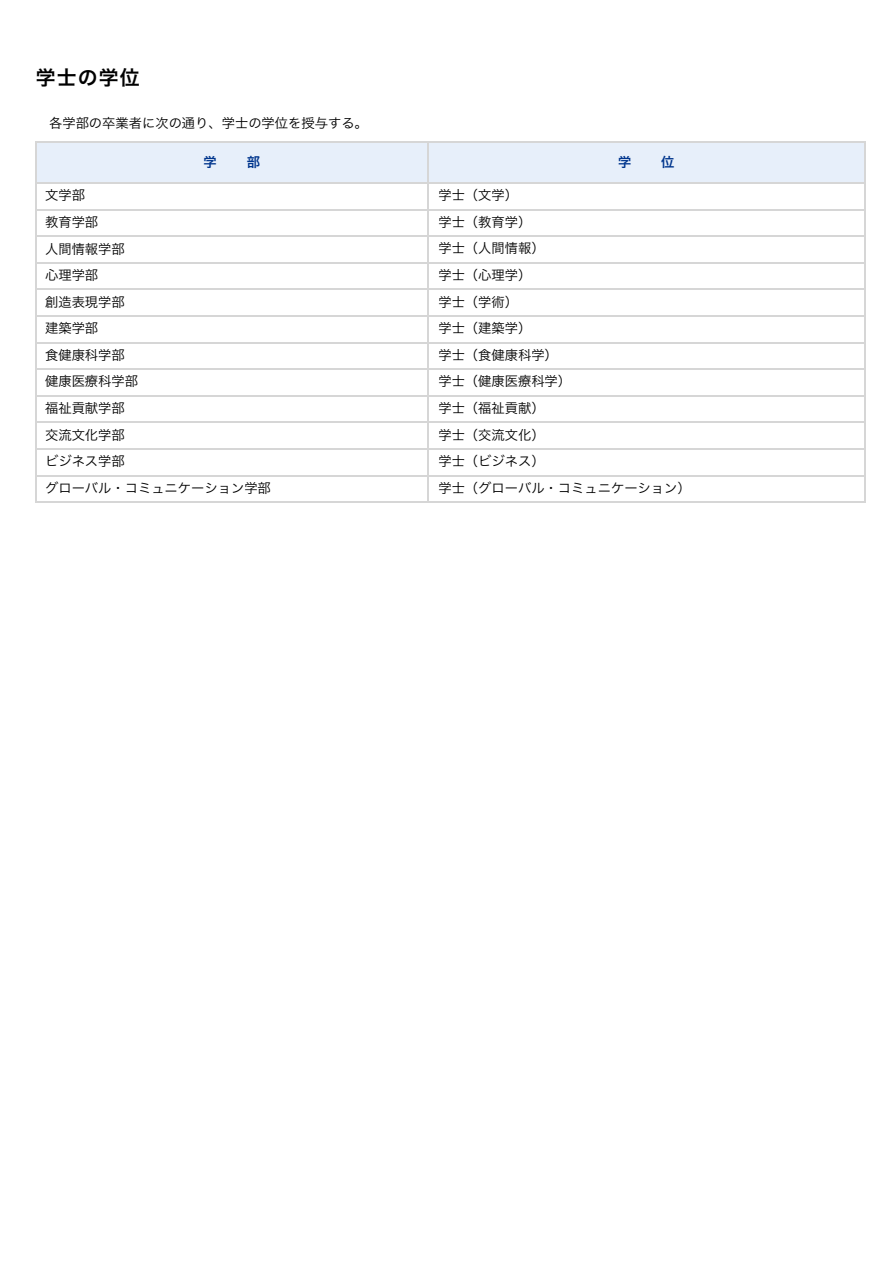
<style>
.page{position:relative;width:893px;height:1263px;background:#fff}
.page>*{position:absolute;margin:0;border:0;box-sizing:border-box;transform-origin:0 0}
.t1{font:19.95px "Hira Kaku Pro W6";letter-spacing:.055em;color:#000}
.t2{font:13.2px/26.5px "Hira Kaku Pro W3";color:#000}
.t3{font:13.2px "Hira Kaku Pro W6";color:#00358d}
</style>
<div class="page">
<div style="left:36px;top:142px;width:391px;height:41px;background:#e7effa"></div>
<div style="left:427px;top:142px;width:437px;height:41px;background:#e7effa"></div>
<hr style="left:427px;top:448px;width:438px;height:1px;background:#d6d6d6">
<hr style="left:864px;top:422px;width:2px;height:80px;background:#d6d6d6">
<hr style="left:36px;top:448px;width:393px;height:1px;background:#d6d6d6">
<hr style="left:36px;top:422px;width:1px;height:81px;background:#d6d6d6">
<hr style="left:427px;top:422px;width:2px;height:80px;background:#d6d6d6">
<hr style="left:427px;top:422px;width:438px;height:1px;background:#d6d6d6">
<hr style="left:864px;top:395px;width:2px;height:28px;background:#d6d6d6">
<hr style="left:36px;top:422px;width:393px;height:1px;background:#d6d6d6">
<hr style="left:427px;top:395px;width:2px;height:28px;background:#d6d6d6">
<hr style="left:427px;top:395px;width:438px;height:1px;background:#d6d6d6">
<hr style="left:864px;top:369px;width:2px;height:27px;background:#d6d6d6">
<hr style="left:36px;top:395px;width:393px;height:1px;background:#d6d6d6">
<hr style="left:427px;top:369px;width:2px;height:27px;background:#d6d6d6">
<hr style="left:427px;top:369px;width:438px;height:1px;background:#d6d6d6">
<hr style="left:864px;top:342px;width:2px;height:28px;background:#d6d6d6">
<hr style="left:36px;top:369px;width:393px;height:1px;background:#d6d6d6">
<hr style="left:427px;top:502px;width:438px;height:1px;background:#d6d6d6">
<hr style="left:36px;top:502px;width:393px;height:1px;background:#d6d6d6">
<hr style="left:427px;top:475px;width:438px;height:1px;background:#d6d6d6">
<hr style="left:36px;top:475px;width:393px;height:1px;background:#d6d6d6">
<hr style="left:427px;top:342px;width:2px;height:28px;background:#d6d6d6">
<hr style="left:427px;top:342px;width:438px;height:1px;background:#d6d6d6">
<hr style="left:36px;top:342px;width:393px;height:1px;background:#d6d6d6">
<hr style="left:427px;top:289px;width:438px;height:1px;background:#d6d6d6">
<hr style="left:864px;top:262px;width:2px;height:28px;background:#d6d6d6">
<hr style="left:36px;top:289px;width:393px;height:1px;background:#d6d6d6">
<hr style="left:427px;top:262px;width:2px;height:28px;background:#d6d6d6">
<hr style="left:427px;top:262px;width:438px;height:1px;background:#d6d6d6">
<hr style="left:864px;top:236px;width:2px;height:27px;background:#d6d6d6">
<hr style="left:36px;top:262px;width:393px;height:1px;background:#d6d6d6">
<hr style="left:427px;top:236px;width:2px;height:27px;background:#d6d6d6">
<hr style="left:427px;top:236px;width:438px;height:1px;background:#d6d6d6">
<hr style="left:864px;top:209px;width:2px;height:28px;background:#d6d6d6">
<hr style="left:36px;top:236px;width:393px;height:1px;background:#d6d6d6">
<hr style="left:427px;top:209px;width:2px;height:28px;background:#d6d6d6">
<hr style="left:427px;top:209px;width:438px;height:1px;background:#d6d6d6">
<hr style="left:864px;top:183px;width:2px;height:27px;background:#d6d6d6">
<hr style="left:36px;top:209px;width:393px;height:1px;background:#d6d6d6">
<hr style="left:427px;top:183px;width:2px;height:27px;background:#d6d6d6">
<hr style="left:427px;top:142px;width:438px;height:1px;background:#d6d6d6">
<hr style="left:427px;top:183px;width:438px;height:1px;background:#d6d6d6">
<hr style="left:864px;top:142px;width:2px;height:42px;background:#d6d6d6">
<hr style="left:36px;top:142px;width:393px;height:1px;background:#d6d6d6">
<hr style="left:36px;top:183px;width:393px;height:1px;background:#d6d6d6">
<hr style="left:36px;top:142px;width:1px;height:42px;background:#d6d6d6">
<hr style="left:427px;top:142px;width:2px;height:42px;background:#d6d6d6">
<hr style="left:427px;top:315px;width:2px;height:28px;background:#d6d6d6">
<hr style="left:864px;top:315px;width:2px;height:28px;background:#d6d6d6">
<hr style="left:427px;top:315px;width:438px;height:1px;background:#d6d6d6">
<hr style="left:864px;top:289px;width:2px;height:27px;background:#d6d6d6">
<hr style="left:36px;top:315px;width:393px;height:1px;background:#d6d6d6">
<svg style="left:36px;top:184px;width:1px;height:238px"></svg>
<hr style="left:427px;top:289px;width:2px;height:27px;background:#d6d6d6">
<h1 class="t1" style="left:36px;top:60px;width:105px">学士の学位</h1>
<p class="t2" style="left:36px;top:109px;width:333px">　各学部の卒業者に次の通り、学士の学位を授与する。</p>
<p class="t3" style="left:203px;top:150px;width:58px">学　 部</p>
<p class="t3" style="left:618px;top:150px;width:58px">学　 位</p>
<p class="t2" style="left:45px;top:181px;width:227px">文学部<br>教育学部<br>人間情報学部<br>心理学部<br>創造表現学部<br>建築学部<br>食健康科学部<br>健康医療科学部<br>福祉貢献学部<br>交流文化学部<br>ビジネス学部<br>グローバル・コミュニケーション学部</p>
<p class="t2" style="left:438px;top:181px;width:254px">学士（文学）<br>学士（教育学）<br>学士（人間情報）<br>学士（心理学）<br>学士（学術）<br>学士（建築学）<br>学士（食健康科学）<br>学士（健康医療科学）<br>学士（福祉貢献）<br>学士（交流文化）<br>学士（ビジネス）<br>学士（グローバル・コミュニケーション）</p>
</div>
